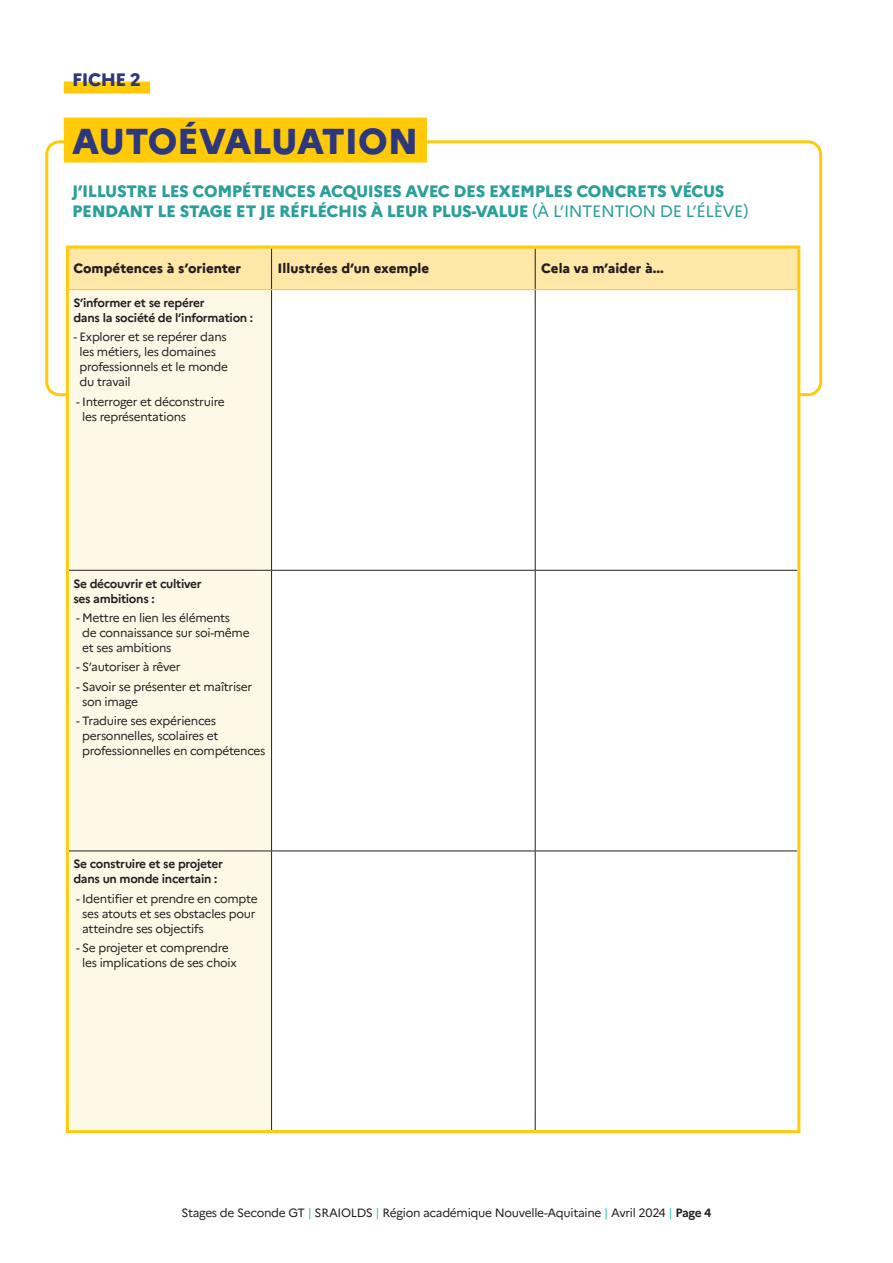
<style>
.page{position:relative;width:893px;height:1263px;background:#fff}
.page>*{position:absolute;margin:0;border:0;box-sizing:border-box;transform-origin:0 0}
.t1{font:800 36px "Marianne";color:#2c377e}
.t2{font:800 18px "Marianne";letter-spacing:-.025em;color:#2c377e}
.t3{font:800 16.5px/19.8px "Marianne";letter-spacing:-.025em;color:#2b9f99}
.t4{font:800 13.5px "Marianne";color:#231f20}
.t5{font:12px/15px "Marianne";letter-spacing:-.025em;color:#231f20}
.t6{font:700 12px/15px "Marianne";letter-spacing:-.025em;color:#231f20}
.s1{font-weight:400}
.s2{color:#33beb5}
.s3{font-weight:700}
</style>
<div class="page">
<div style="left:64px;top:82px;width:86px;height:12px;background:#feca0a"></div>
<div style="left:64px;top:118px;width:363px;height:45px;background:#feca0a"></div>
<div style="left:69px;top:249px;width:728px;height:40px;background:#ffe7a7"></div>
<div style="left:69px;top:290px;width:202px;height:840px;background:#fef9e7"></div>
<svg style="left:272px;top:290px;width:525px;height:840px"></svg>
<hr style="left:271px;top:249px;width:1px;height:40px;background:#231f20">
<hr style="left:535px;top:249px;width:1px;height:40px;background:#231f20">
<hr style="left:271px;top:290px;width:1px;height:280px;background:#231f20">
<hr style="left:535px;top:290px;width:1px;height:280px;background:#231f20">
<hr style="left:69px;top:570px;width:203px;height:1px;background:#231f20">
<hr style="left:272px;top:570px;width:263px;height:1px;background:#231f20">
<hr style="left:271px;top:571px;width:1px;height:279px;background:#231f20">
<hr style="left:535px;top:570px;width:262px;height:1px;background:#231f20">
<hr style="left:535px;top:571px;width:1px;height:279px;background:#231f20">
<hr style="left:69px;top:850px;width:203px;height:1px;background:#231f20">
<hr style="left:272px;top:850px;width:263px;height:1px;background:#231f20">
<hr style="left:271px;top:851px;width:1px;height:279px;background:#231f20">
<hr style="left:535px;top:850px;width:262px;height:1px;background:#231f20">
<hr style="left:535px;top:851px;width:1px;height:279px;background:#231f20">
<hr style="left:66px;top:246px;width:206px;height:3px;background:#feca0a">
<hr style="left:66px;top:249px;width:3px;height:41px;background:#feca0a">
<hr style="left:272px;top:246px;width:263px;height:3px;background:#feca0a">
<hr style="left:535px;top:246px;width:265px;height:3px;background:#feca0a">
<hr style="left:797px;top:249px;width:3px;height:41px;background:#feca0a">
<hr style="left:66px;top:290px;width:3px;height:280px;background:#feca0a">
<hr style="left:797px;top:290px;width:3px;height:280px;background:#feca0a">
<hr style="left:66px;top:570px;width:3px;height:281px;background:#feca0a">
<hr style="left:797px;top:570px;width:3px;height:281px;background:#feca0a">
<hr style="left:66px;top:851px;width:3px;height:279px;background:#feca0a">
<hr style="left:797px;top:851px;width:3px;height:279px;background:#feca0a">
<hr style="left:66px;top:1130px;width:206px;height:3px;background:#feca0a">
<hr style="left:272px;top:1130px;width:263px;height:3px;background:#feca0a">
<hr style="left:535px;top:1130px;width:265px;height:3px;background:#feca0a">
<hr style="left:69px;top:289px;width:203px;height:1px;background:#feca0a">
<hr style="left:272px;top:289px;width:263px;height:1px;background:#feca0a">
<hr style="left:535px;top:289px;width:262px;height:1px;background:#feca0a">
<h2 class="t2" style="left:72px;top:65px;width:70px">FICHE 2</h2>
<h1 class="t1" style="left:72px;top:113px;width:348px">AUTOÉVALUATION</h1>
<h3 class="t3" style="left:72px;top:180px;width:678px">J’ILLUSTRE LES COMPÉTENCES ACQUISES AVEC DES EXEMPLES CONCRETS VÉCUS<br>PENDANT LE STAGE ET JE RÉFLÉCHIS À LEUR PLUS-VALUE <span class="s1">(À L’INTENTION DE L’ÉLÈVE)</span></h3>
<p class="t4" style="left:73px;top:258px;width:169px">Compétences à s’orienter</p>
<p class="t4" style="left:278px;top:258px;width:153px">Illustrées d’un exemple</p>
<p class="t4" style="left:541px;top:258px;width:124px">Cela va m’aider à...</p>
<p class="t6" style="left:73px;top:294px;width:181px">S’informer et se repérer<br>dans la société de l’information :</p>
<p class="t5" style="left:80px;top:329px;width:150px;text-indent:-6px">- Explorer et se repérer dans les métiers, les domaines professionnels et le monde du travail</p>
<p class="t5" style="left:82px;top:393px;width:144px;text-indent:-6px">- Interroger et déconstruire les représentations</p>
<p class="t6" style="left:73px;top:575px;width:130px">Se découvrir et cultiver ses ambitions :</p>
<p class="t5" style="left:82px;top:609px;width:169px;text-indent:-6px">- Mettre en lien les éléments<br>de connaissance sur soi-même et ses ambitions</p>
<p class="t5" style="left:76px;top:658px;width:106px">- S’autoriser à rêver</p>
<p class="t5" style="left:82px;top:678px;width:172px;text-indent:-6px">- Savoir se présenter et maîtriser son image</p>
<p class="t5" style="left:82px;top:712px;width:185px;text-indent:-6px">- Traduire ses expériences personnelles, scolaires et professionnelles en compétences</p>
<p class="t6" style="left:73px;top:856px;width:151px">Se construire et se projeter dans un monde incertain :</p>
<p class="t5" style="left:82px;top:890px;width:177px;text-indent:-6px">- Identifier et prendre en compte ses atouts et ses obstacles pour atteindre ses objectifs</p>
<p class="t5" style="left:82px;top:939px;width:156px;text-indent:-6px">- Se projeter et comprendre les implications de ses choix</p>
<p class="t5" style="left:181px;top:1204px;width:531px">Stages de Seconde GT <span class="s2">|</span> SRAIOLDS <span class="s2">|</span> Région académique Nouvelle-Aquitaine <span class="s2">|</span> Avril 2024 <span class="s2">|</span> <span class="s3">Page 4</span></p>
</div>
